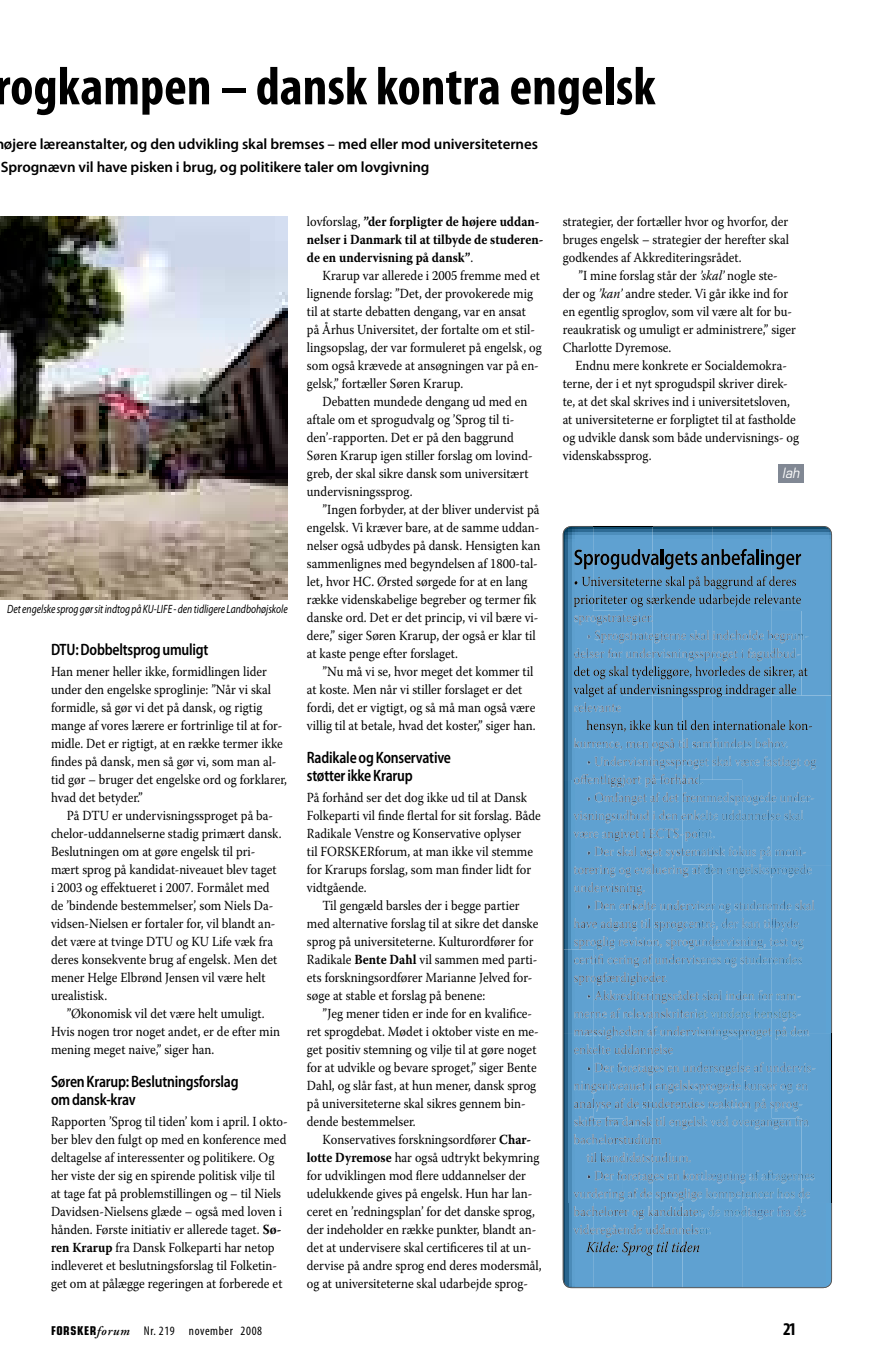
<style>
.page{position:relative;width:893px;height:1361px;background:#fff}
.page>*{position:absolute;margin:0;border:0;box-sizing:border-box;transform-origin:0 0}
.t1{font:700 condensed 54px "Myriad Pro";color:#000}
.t2{font:700 condensed 18px "Myriad Pro";color:#000}
.t3{font:600 semi-condensed 16.5px/18px "Myriad Pro";letter-spacing:-.015em;color:#000;scale:.9 1}
.t4{font:600 15px/22.5px "Myriad Pro";letter-spacing:-.005em;color:#000}
.t5{font:13.8px/18px "Warnock Pro";color:#000;scale:.9 1}
.t6{font:700 13.8px/18px "Warnock Pro";color:#000;scale:.9 1}
.t7{font:italic 13.8px "Eurostile LT Std";color:#fff;scale:.9 1}
.t8{font:condensed 12.75px "Myriad Pro";letter-spacing:.05em;color:#000}
.t9{font:italic 12px "Myriad Pro";color:#000;scale:.8 1}
.s1{font-weight:700}
.s2{font-weight:400}
.s3{font-style:italic}
.s4{font-family:"Eurostile LT Std";font-weight:700;font-size:12.15px}
.s5{font-family:"Adobe Garamond Pro";font-weight:600;font-style:italic;font-stretch:normal}
</style>
<div class="page">
<div style="left:778px;top:464px;width:26px;height:18px;background:#818894"></div>
<img style="left:563px;top:526px;width:269px;height:761px">
<img style="left:0;top:216px;width:288px;height:383px">
<img style="left:606px;top:613px;width:45px;height:12px">
<img style="left:606px;top:904px;width:59px;height:6px">
<img style="left:609px;top:1120px;width:65px;height:6px">
<img style="left:574px;top:615px;width:32px;height:10px">
<img style="left:713px;top:738px;width:67px;height:10px">
<img style="left:743px;top:994px;width:53px;height:6px">
<img style="left:706px;top:630px;width:79px;height:13px">
<img style="left:790px;top:634px;width:18px;height:24px">
<h1 class="t1" style="left:-6px;top:53px;width:663px">rogkampen – dansk kontra engelsk</h1>
<p class="t4" style="left:1px;top:133px;width:539px">øjere læreanstalter, og den udvikling skal bremses – med eller mod universiteternes<br>Sprognævn vil have pisken i brug, og politikere taler om lovgivning</p>
<p class="t9" style="left:7px;top:601px;width:352px">Det engelske sprog gør sit indtog på KU-LIFE - den tidligere Landbohøjskole</p>
<p class="t3" style="left:51px;top:641px;width:176px">DTU: Dobbeltsprog umuligt</p>
<p class="t5" style="left:51px;top:662px;width:264px">Han mener heller ikke, formidlingen lider under den engelske sproglinje: ”Når vi skal formidle, så gør vi det på dansk, og rigtig mange af vores lærere er fortrinlige til at for&shy;midle. Det er rigtigt, at en række termer ikke findes på dansk, men så gør vi, som man al&shy;tid gør – bruger det engelske ord og forklarer, hvad det betyder.”</p>
<p class="t5" style="left:51px;top:806px;width:258px;text-indent:16px">På DTU er undervisningssproget på ba&shy;chelor-uddannelserne stadig primært dansk.<br>Beslutningen om at gøre engelsk til pri&shy;mært sprog på kandidat-niveauet blev taget i 2003 og effektueret i 2007. Formålet med de ’bindende bestemmelser’, som Niels Da&shy;vidsen-Nielsen er fortaler for, vil blandt an&shy;det være at tvinge DTU og KU Life væk fra deres konsekvente brug af engelsk. Men det mener Helge Elbrønd Jensen vil være helt urealistisk.</p>
<p class="t5" style="left:51px;top:1004px;width:256px;text-indent:16px">”Økonomisk vil det være helt umuligt.<br>Hvis nogen tror noget andet, er de efter min mening meget naive,” siger han.</p>
<p class="t3" style="left:51px;top:1073px;width:210px">Søren Krarup: Beslutningsforslag om dansk-krav</p>
<p class="t5" style="left:51px;top:1112px;width:264px">Rapporten ’Sprog til tiden’ kom i april. I okto&shy;ber blev den fulgt op med en konference med deltagelse af interessenter og politikere. Og her viste der sig en spirende politisk vilje til at tage fat på problemstillingen og – til Niels Davidsen-Nielsens glæde – også med loven i hånden. Første initiativ er allerede taget. <span class="s1">Sø&shy;ren Krarup</span> fra Dansk Folkeparti har netop indleveret et beslutningsforslag til Folketin&shy;get om at pålægge regeringen at forberede et</p>
<p class="t6" style="left:307px;top:212px;width:265px"><span class="s2">lovforslag,</span> ”der forpligter de højere uddan&shy;nelser i Danmark til at tilbyde de studeren&shy;de en undervisning på dansk”<span class="s2">.</span></p>
<p class="t5" style="left:307px;top:266px;width:262px;text-indent:16px">Krarup var allerede i 2005 fremme med et lignende forslag: ”Det, der provokerede mig til at starte debatten dengang, var en ansat på Århus Universitet, der fortalte om et stil&shy;lingsopslag, der var formuleret på engelsk, og som også krævede at ansøgningen var på en&shy;gelsk,” fortæller Søren Krarup.</p>
<p class="t5" style="left:307px;top:392px;width:252px;text-indent:16px">Debatten mundede dengang ud med en aftale om et sprogudvalg og ’Sprog til ti&shy;den’-rapporten. Det er på den baggrund Søren Krarup igen stiller forslag om lovind&shy;greb, der skal sikre dansk som universitært undervisningssprog.</p>
<p class="t5" style="left:307px;top:500px;width:261px;text-indent:16px">”Ingen forbyder, at der bliver undervist på engelsk. Vi kræver bare, at de samme uddan&shy;nelser også udbydes på dansk. Hensigten kan sammenlignes med begyndelsen af 1800-tal&shy;let, hvor HC. Ørsted sørgede for at en lang række videnskabelige begreber og termer fik danske ord. Det er det princip, vi vil bære vi&shy;dere,” siger Søren Krarup, der også er klar til at kaste penge efter forslaget.</p>
<p class="t5" style="left:307px;top:662px;width:256px;text-indent:16px">”Nu må vi se, hvor meget det kommer til at koste. Men når vi stiller forslaget er det fordi, det er vigtigt, og så må man også være villig til at betale, hvad det koster,” siger han.</p>
<p class="t3" style="left:307px;top:749px;width:162px">Radikale og Konservative støtter ikke Krarup</p>
<p class="t5" style="left:307px;top:788px;width:246px">På forhånd ser det dog ikke ud til at Dansk</p>
<p class="t5" style="left:307px;top:806px;width:261px">Folkeparti vil finde flertal for sit forslag. Både</p>
<p class="t5" style="left:307px;top:824px;width:240px">Radikale Venstre og Konservative oplyser</p>
<p class="t5" style="left:307px;top:842px;width:253px">til FORSKERforum, at man ikke vil stemme</p>
<p class="t5" style="left:307px;top:860px;width:251px">for Krarups forslag, som man finder lidt for</p>
<p class="t5" style="left:307px;top:878px;width:68px">vidtgående.</p>
<p class="t5" style="left:323px;top:896px;width:220px">Til gengæld barsles der i begge partier</p>
<p class="t5" style="left:307px;top:914px;width:259px">med alternative forslag til at sikre det danske</p>
<p class="t5" style="left:307px;top:932px;width:253px">sprog på universiteterne. Kulturordfører for</p>
<p class="t5" style="left:307px;top:950px;width:258px">Radikale <span class="s1">Bente Dahl</span> vil sammen med parti-</p>
<p class="t5" style="left:307px;top:968px;width:252px">ets forskningsordfører Marianne Jelved for-</p>
<p class="t5" style="left:307px;top:986px;width:200px">søge at stable et forslag på benene:</p>
<p class="t5" style="left:323px;top:1004px;width:234px">”Jeg mener tiden er inde for en kvalifice-</p>
<p class="t5" style="left:307px;top:1022px;width:259px">ret sprogdebat. Mødet i oktober viste en me-</p>
<p class="t5" style="left:307px;top:1040px;width:257px">get positiv stemning og vilje til at gøre noget</p>
<p class="t5" style="left:307px;top:1058px;width:257px">for at udvikle og bevare sproget,” siger Bente</p>
<p class="t5" style="left:307px;top:1076px;width:256px">Dahl, og slår fast, at hun mener, dansk sprog</p>
<p class="t5" style="left:307px;top:1094px;width:245px">på universiteterne skal sikres gennem bin-</p>
<p class="t5" style="left:307px;top:1112px;width:123px">dende bestemmelser.</p>
<p class="t5" style="left:323px;top:1130px;width:233px">Konservatives forskningsordfører <span class="s1">Char-</span></p>
<p class="t5" style="left:307px;top:1148px;width:260px"><span class="s1">lotte Dyremose</span> har også udtrykt bekymring</p>
<p class="t5" style="left:307px;top:1166px;width:245px">for udviklingen mod flere uddannelser der</p>
<p class="t5" style="left:307px;top:1184px;width:252px">udelukkende gives på engelsk. Hun har lan-</p>
<p class="t5" style="left:307px;top:1202px;width:255px">ceret en ’redningsplan’ for det danske sprog,</p>
<p class="t5" style="left:307px;top:1220px;width:256px">der indeholder en række punkter, blandt an-</p>
<p class="t5" style="left:307px;top:1238px;width:251px">det at undervisere skal certificeres til at un-</p>
<p class="t5" style="left:307px;top:1256px;width:262px">dervise på andre sprog end deres modersmål,</p>
<p class="t5" style="left:307px;top:1274px;width:247px">og at universiteterne skal udarbejde sprog-</p>
<p class="t5" style="left:563px;top:212px;width:253px;text-align:justify">strategier, der fortæller hvor og hvorfor, der bruges engelsk – strategier der herefter skal godkendes af Akkrediteringsrådet.</p>
<p class="t5" style="left:563px;top:266px;width:261px;text-indent:16px">”I mine forslag står der <span class="s3">’skal’</span> nogle ste&shy;der og <span class="s3">’kan’</span> andre steder. Vi går ikke ind for en egentlig sproglov, som vil være alt for bu&shy;reaukratisk og umuligt er administrere,” siger Charlotte Dyremose.</p>
<p class="t5" style="left:563px;top:356px;width:264px;text-indent:13px">Endnu mere konkrete er Socialdemokra&shy;terne, der i et nyt sprogudspil skriver direk&shy;te, at det skal skrives ind i universitetsloven, at universiteterne er forpligtet til at fastholde og udvikle dansk som både undervisnings- og videnskabssprog.</p>
<p class="t7" style="left:782px;top:464px;width:21px">lah</p>
<p class="t8" style="left:51px;top:1323px;width:213px"><span class="s4">FORskeR</span><span class="s5">forum</span> Nr. 219 november 2008</p>
<h2 class="t2" style="left:783px;top:1317px;width:15px">21</h2>
</div>
